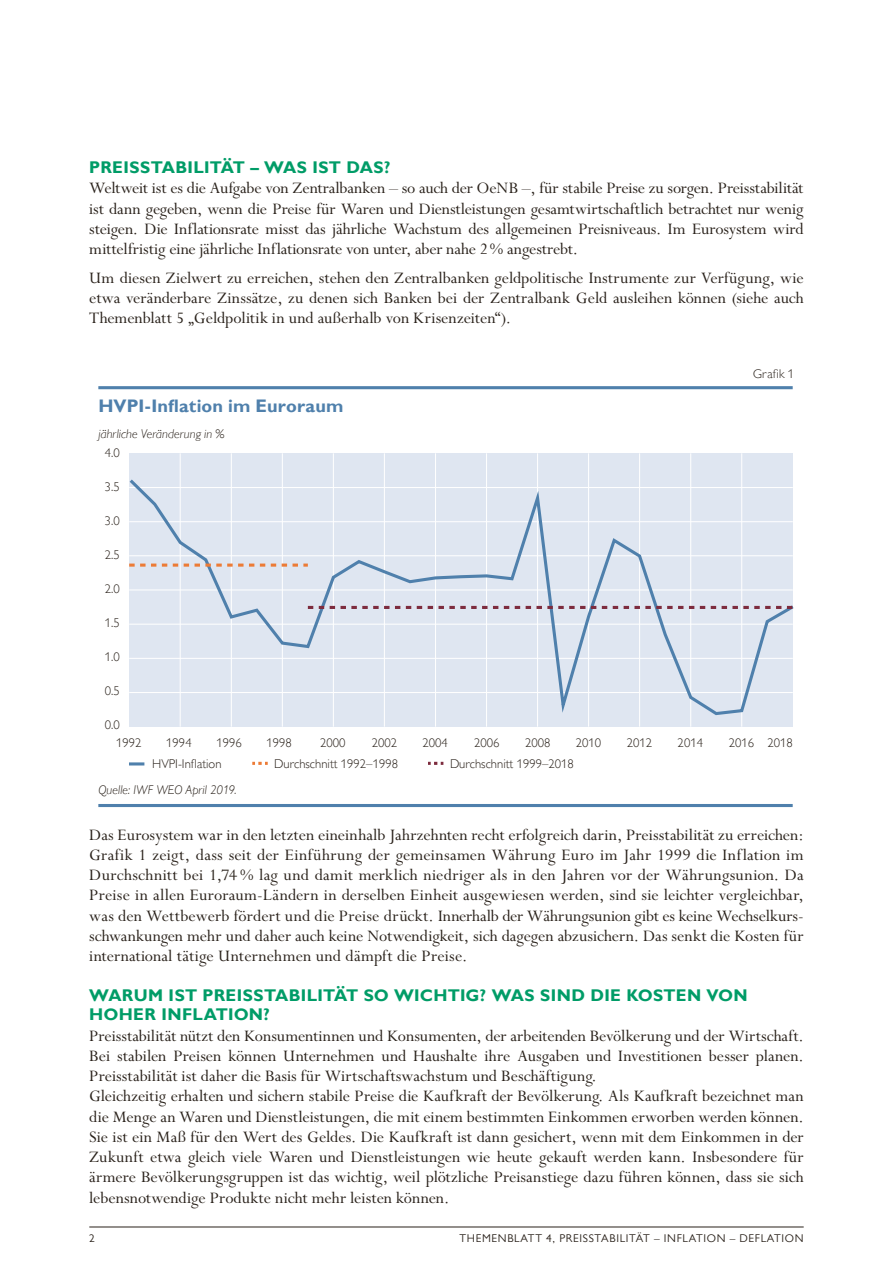
<style>
.page{position:relative;width:893px;height:1263px;background:#fff}
.page>*{position:absolute;margin:0;border:0;box-sizing:border-box;transform-origin:0 0}
.t1{font:700 18.15px "Gill Sans MT Pro";letter-spacing:.01em;color:#4f80ac}
.t2{font:18px/20.2px "Perpetua Std";color:#29211a;text-align:justify}
.t3{font:700 16.95px/19.5px "Gill Sans MT Pro";letter-spacing:.02em;color:#009c67}
.t4{font:300 12.75px "Gill Sans MT Pro";color:#29211a}
.t5{font:italic 300 12.75px "Gill Sans MT Pro";letter-spacing:.005em;color:#29211a}
.t6{font:11.25px "Gill Sans MT Pro";letter-spacing:.06em;color:#29211a}
</style>
<div class="page">
<hr style="left:89px;top:1227px;width:715px;height:1px;background:#29211a">
<hr style="left:98px;top:386px;width:695px;height:3px;background:#4f80ac">
<hr style="left:98px;top:804px;width:695px;height:3px;background:#4f80ac">
<hr style="left:129px;top:762px;width:15px;height:3px;background:#4f80ac">
<svg style="left:252px;top:762px;width:16px;height:3px"></svg>
<div style="left:129px;top:453px;width:664px;height:274px;background:#dfe6f1"></div>
<hr style="left:180px;top:453px;width:1px;height:274px;background:#fff">
<hr style="left:231px;top:453px;width:1px;height:274px;background:#fff">
<hr style="left:282px;top:453px;width:1px;height:274px;background:#fff">
<hr style="left:333px;top:453px;width:1px;height:274px;background:#fff">
<hr style="left:384px;top:453px;width:1px;height:274px;background:#fff">
<hr style="left:435px;top:453px;width:1px;height:274px;background:#fff">
<hr style="left:486px;top:453px;width:1px;height:274px;background:#fff">
<hr style="left:537px;top:453px;width:1px;height:274px;background:#fff">
<hr style="left:588px;top:453px;width:1px;height:274px;background:#fff">
<hr style="left:639px;top:453px;width:1px;height:274px;background:#fff">
<hr style="left:690px;top:453px;width:1px;height:274px;background:#fff">
<hr style="left:741px;top:453px;width:1px;height:274px;background:#fff">
<svg style="left:129px;top:479px;width:665px;height:237px"></svg>
<svg style="left:129px;top:563px;width:179px;height:4px"></svg>
<svg style="left:308px;top:606px;width:485px;height:3px"></svg>
<svg style="left:428px;top:762px;width:15px;height:3px"></svg>
<p class="t3" style="left:89px;top:157px;width:303px">PREISSTABILITÄT – WAS IST DAS?</p>
<p class="t2" style="left:89px;top:179px;width:716px">Weltweit ist es die Aufgabe von Zentralbanken – so auch der OeNB –, für stabile Preise zu sorgen. Preisstabilität ist dann gegeben, wenn die Preise für Waren und Dienstleistungen gesamtwirtschaftlich betrachtet nur wenig steigen. Die Inflationsrate misst das jährliche Wachstum des allgemeinen Preisniveaus. Im Eurosystem wird mittelfristig eine jährliche Inflationsrate von unter, aber nahe 2% angestrebt.</p>
<p class="t2" style="left:89px;top:268px;width:716px">Um diesen Zielwert zu erreichen, stehen den Zentralbanken geldpolitische Instrumente zur Verfügung, wie etwa veränderbare Zinssätze, zu denen sich Banken bei der Zentralbank Geld ausleihen können (siehe auch Themenblatt 5 „Geldpolitik in und außerhalb von Krisenzeiten“).</p>
<p class="t1" style="left:98px;top:395px;width:247px">HVPI-Inflation im Euroraum</p>
<p class="t5" style="left:98px;top:426px;width:128px">jährliche Veränderung in %</p>
<p class="t4" style="left:105px;top:445px;width:16px">4.0</p>
<p class="t4" style="left:105px;top:479px;width:16px">3.5</p>
<p class="t4" style="left:105px;top:513px;width:16px">3.0</p>
<p class="t4" style="left:105px;top:547px;width:16px">2.5</p>
<p class="t4" style="left:105px;top:581px;width:16px">2.0</p>
<p class="t4" style="left:105px;top:615px;width:16px">1.5</p>
<p class="t4" style="left:105px;top:649px;width:16px">1.0</p>
<p class="t4" style="left:105px;top:683px;width:16px">0.5</p>
<p class="t4" style="left:105px;top:717px;width:16px">0.0</p>
<p class="t4" style="left:753px;top:366px;width:43px">Grafik 1</p>
<p class="t4" style="left:116px;top:735px;width:27px">1992</p>
<p class="t4" style="left:166px;top:735px;width:27px">1994</p>
<p class="t4" style="left:216px;top:735px;width:27px">1996</p>
<p class="t4" style="left:266px;top:735px;width:27px">1998</p>
<p class="t4" style="left:320px;top:735px;width:27px">2000</p>
<p class="t4" style="left:372px;top:735px;width:27px">2002</p>
<p class="t4" style="left:422px;top:735px;width:27px">2004</p>
<p class="t4" style="left:474px;top:735px;width:27px">2006</p>
<p class="t4" style="left:525px;top:735px;width:27px">2008</p>
<p class="t4" style="left:576px;top:735px;width:27px">2010</p>
<p class="t4" style="left:627px;top:735px;width:27px">2012</p>
<p class="t4" style="left:678px;top:735px;width:27px">2014</p>
<p class="t4" style="left:729px;top:735px;width:66px">2016 2018</p>
<p class="t4" style="left:450px;top:756px;width:125px">Durchschnitt 1999–2018</p>
<p class="t4" style="left:152px;top:756px;width:71px">HVPI-Inflation</p>
<p class="t4" style="left:274px;top:756px;width:125px">Durchschnitt 1992–1998</p>
<p class="t5" style="left:98px;top:782px;width:140px">Quelle: IWF WEO April 2019.</p>
<p class="t2" style="left:89px;top:825px;width:716px;text-align:left">Das Eurosystem war in den letzten eineinhalb Jahrzehnten recht erfolgreich darin, Preisstabilität zu erreichen:<br>Grafik 1 zeigt, dass seit der Einführung der gemeinsamen Währung Euro im Jahr 1999 die Inflation im Durchschnitt bei 1,74% lag und damit merklich niedriger als in den Jahren vor der Währungsunion. Da Preise in allen Euroraum-- Ländern in derselben Einheit ausgewiesen werden, sind sie leichter vergleichbar, was den Wettbewerb fördert und die Preise drückt. Innerhalb der Währungsunion gibt es keine Wechselkurs&shy;schwankungen mehr und daher auch keine Notwendigkeit, sich dagegen abzusichern. Das senkt die Kosten für international tätige Unternehmen und dämpft die Preise.</p>
<p class="t3" style="left:89px;top:985px;width:660px">WARUM IST PREISSTABILITÄT SO WICHTIG? WAS SIND DIE KOSTEN VON<br>HOHER INFLATION?</p>
<p class="t2" style="left:89px;top:1026px;width:716px;text-align:left">Preisstabilität nützt den Konsumentinnen und Konsumenten, der arbeitenden Bevölkerung und der Wirtschaft.<br>Bei stabilen Preisen können Unternehmen und Haushalte ihre Ausgaben und Investitionen besser planen.<br>Preisstabilität ist daher die Basis für Wirtschaftswachstum und Beschäftigung.<br>Gleichzeitig erhalten und sichern stabile Preise die Kaufkraft der Bevölkerung. Als Kaufkraft bezeichnet man die Menge an Waren und Dienstleistungen, die mit einem bestimmten Einkommen erworben werden können.<br>Sie ist ein Maß für den Wert des Geldes. Die Kaufkraft ist dann gesichert, wenn mit dem Einkommen in der Zukunft etwa gleich viele Waren und Dienstleistungen wie heute gekauft werden kann. Insbesondere für ärmere Bevölkerungsgruppen ist das wichtig, weil plötzliche Preisanstiege dazu führen können, dass sie sich lebensnotwendige Produkte nicht mehr leisten können.</p>
<p class="t6" style="left:89px;top:1231px;width:7px">2</p>
<p class="t6" style="left:459px;top:1231px;width:346px">THEMENBLATT 4, PREISSTABILITÄT – INFLATION – DEFLATION</p>
</div>
